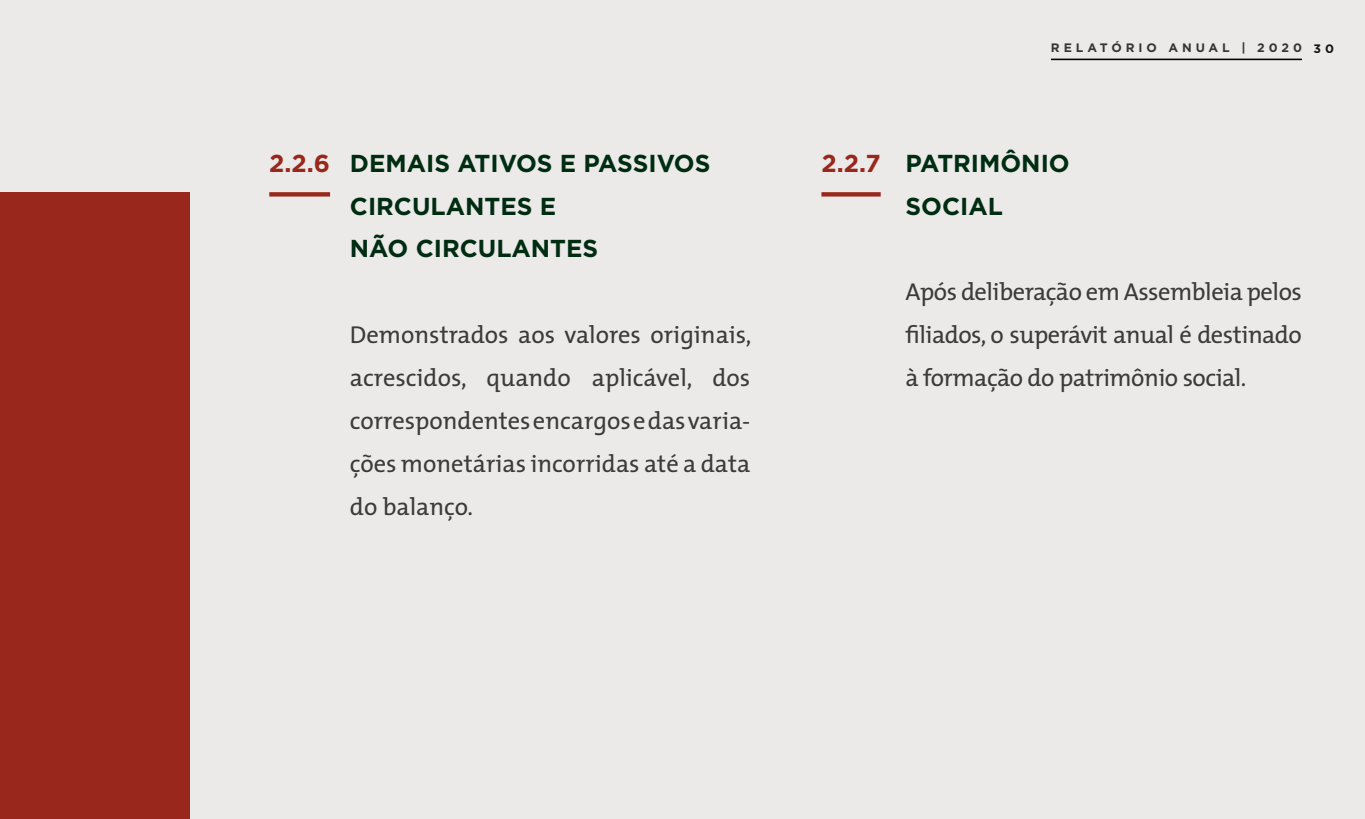
<style>
.page{position:relative;width:1365px;height:819px;background:#fff}
.page>*{position:absolute;margin:0;border:0;box-sizing:border-box;transform-origin:0 0}
.t1{font:24.5px/42.9px "The Mix";letter-spacing:-.015em;color:#3e393a;text-align:justify}
.t2{font:700 24.5px/42.9px "Gotham";color:#002c11}
.t3{font:700 24.5px "Gotham";color:#99271c}
.t4{font:700 12.25px "Gotham";letter-spacing:.32em;color:#3e393a}
.s1{color:#1a1818}
.s2{color:#99271c}
</style>
<div class="page">
<div style="left:0;top:0;width:1364px;height:819px;background:#ebeae9"></div>
<svg style="left:269px;top:192px;width:61px;height:4px"></svg>
<svg style="left:821px;top:192px;width:59px;height:4px"></svg>
<div style="left:0;top:192px;width:189px;height:627px;background:#99271c"></div>
<hr style="left:1050px;top:59px;width:251px;height:1px;background:#000">
<p class="t4" style="left:1050px;top:40px;width:284px">RELATÓRIO ANUAL | 2020 <span class="s1">30</span></p>
<p class="t3" style="left:269px;top:147px;width:62px">2.2.6</p>
<p class="t2" style="left:905px;top:141px;width:166px;text-indent:-84px"><span class="s2">2.2.7</span> PATRIMÔNIO<br>SOCIAL</p>
<p class="t2" style="left:350px;top:141px;width:362px">DEMAIS ATIVOS E PASSIVOS<br>CIRCULANTES E<br>NÃO CIRCULANTES</p>
<p class="t1" style="left:350px;top:313px;width:403px">Demonstrados aos valores originais, acrescidos, quando aplicável, dos correspondentes encargos e das varia&shy;ções monetárias incorridas até a data do balanço.</p>
<p class="t1" style="left:905px;top:270px;width:398px">Após deliberação em Assembleia pelos filiados, o superávit anual é destinado à formação do patrimônio social.</p>
</div>
